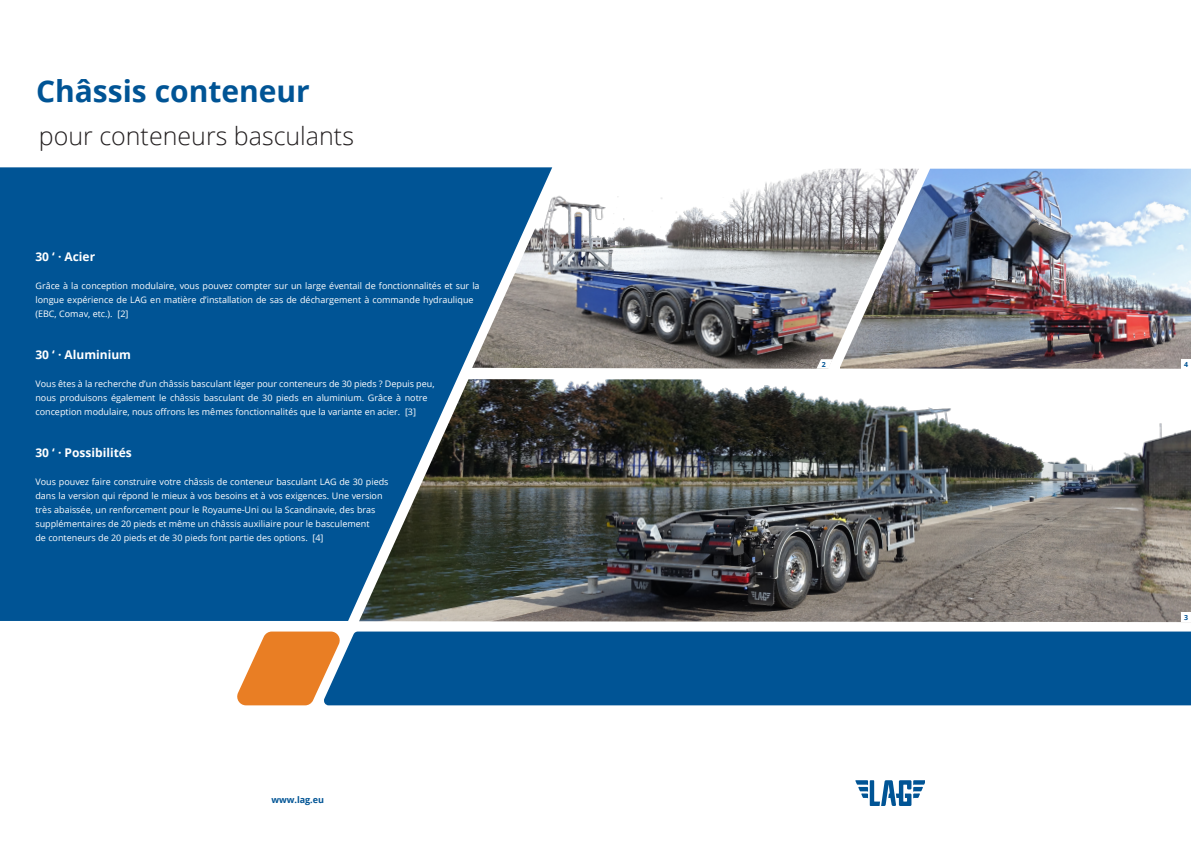
<style>
.page{position:relative;width:1191px;height:842px;background:#fff}
.page>*{position:absolute;margin:0;border:0;box-sizing:border-box;transform-origin:0 0}
.t1{font:700 30px "Open Sans";color:#005495}
.t2{font:300 25px "Open Sans";color:#231f20}
.t3{font:700 12px "Open Sans";color:#fff}
.t4{font:9px/14px "Open Sans";color:#fff}
.t5{font:700 9px "Open Sans";color:#005495}
.t6{font:700 7px "Open Sans";color:#005495}
</style>
<div class="page">
<img style="left:359px;top:379px;width:832px;height:243px">
<img style="left:918px;top:169px;width:273px;height:200px">
<img style="left:552px;top:169px;width:366px;height:200px">
<svg style="left:237px;top:631px;width:86px;height:74px"></svg>
<div style="left:323px;top:631px;width:868px;height:74px;background:#005495"></div>
<svg style="left:855px;top:780px;width:70px;height:26px"></svg>
<svg style="left:0;top:167px;width:552px;height:454px;background:#12578a"></svg>
<div style="left:1181px;top:359px;width:10px;height:10px;background:#fff"></div>
<div style="left:1181px;top:613px;width:10px;height:9px;background:#fff"></div>
<svg style="left:816px;top:359px;width:16px;height:10px"></svg>
<p class="t1" style="left:36px;top:70px;width:275px">Châssis conteneur</p>
<p class="t2" style="left:39px;top:119px;width:317px">pour conteneurs basculants</p>
<p class="t3" style="left:35px;top:248px;width:61px">30 ‘ · Acier</p>
<p class="t4" style="left:35px;top:278px;width:446px">Grâce à la conception modulaire, vous pouvez compter sur un large éventail de fonctionnalités et sur la longue expérience de LAG en matière d’installation de sas de déchargement à commande hydraulique (EBC, Comav, etc.). [2]</p>
<p class="t3" style="left:35px;top:346px;width:97px">30 ‘ · Aluminium</p>
<p class="t4" style="left:35px;top:376px;width:401px">Vous êtes à la recherche d’un châssis basculant léger pour conteneurs de 30 pieds ? Depuis peu, nous produisons également le châssis basculant de 30 pieds en aluminium. Grâce à notre conception modulaire, nous offrons les mêmes fonctionnalités que la variante en acier. [3]</p>
<p class="t3" style="left:35px;top:444px;width:98px">30 ‘ · Possibilités</p>
<p class="t4" style="left:35px;top:474px;width:355px">Vous pouvez faire construire votre châssis de conteneur basculant LAG de 30 pieds dans la version qui répond le mieux à vos besoins et à vos exigences. Une version très abaissée, un renforcement pour le Royaume-Uni ou la Scandinavie, des bras supplémentaires de 20 pieds et même un châssis auxiliaire pour le basculement<br>de conteneurs de 20 pieds et de 30 pieds font partie des options. [4]</p>
<p class="t5" style="left:271px;top:793px;width:54px">www.lag.eu</p>
<p class="t6" style="left:822px;top:359px;width:5px">2</p>
<p class="t6" style="left:1184px;top:359px;width:5px">4</p>
<p class="t6" style="left:1184px;top:612px;width:5px">3</p>
</div>
